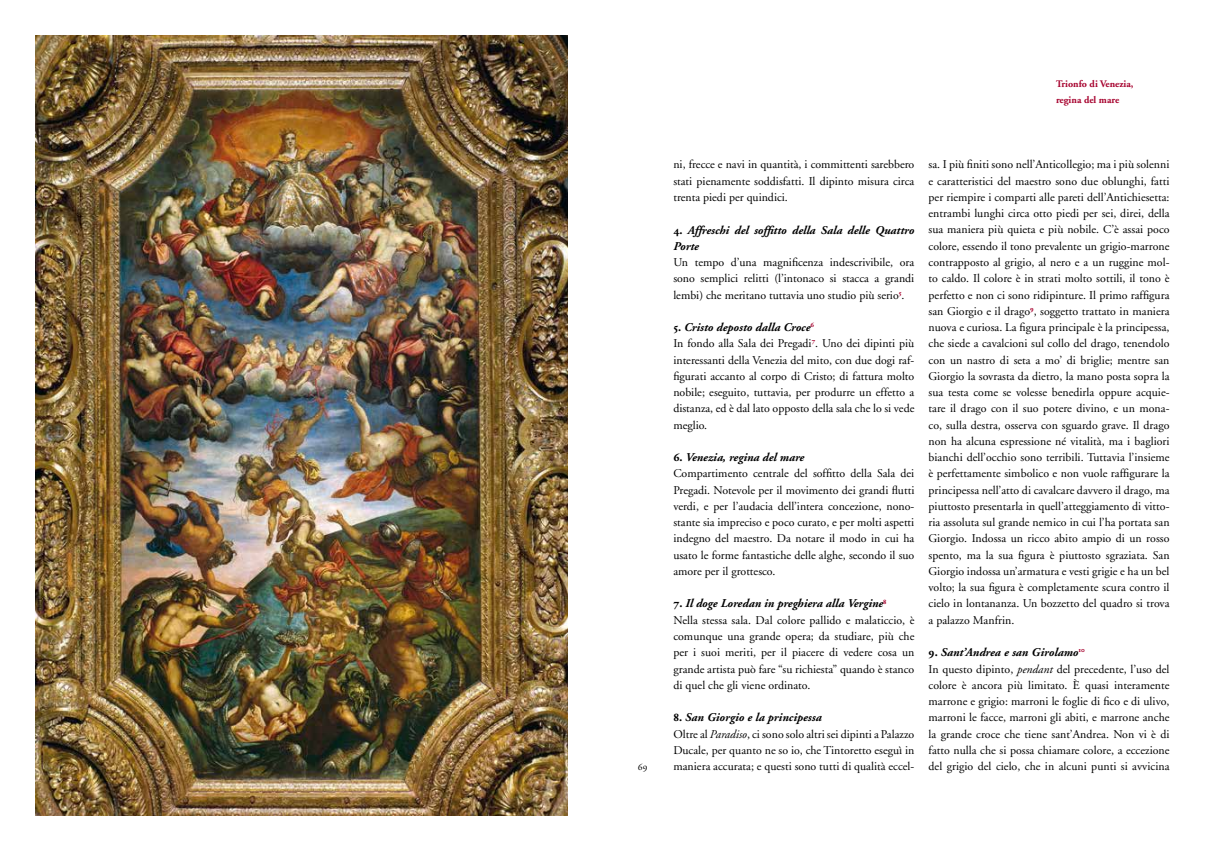
<style>
.page{position:relative;width:1205px;height:851px;background:#fff}
.page>*{position:absolute;margin:0;border:0;box-sizing:border-box;transform-origin:0 0}
.t1{font:11.88px/16.2px "Adobe Garamond";color:#000}
.t2{font:italic 700 11.88px/16.2px "Adobe Garamond";color:#000}
.t3{font:700 10px/16.2px "Adobe Garamond";color:#a7032f}
.s1{font-family:"Adobe Garamond Bold Os F";font-weight:400;font-style:normal}
.s2{font-family:"Adobe Garamond Bold Os F"}
.s3{font-weight:700;font-style:italic}
.s4{font-style:italic}
</style>
<div class="page">
<img style="left:35px;top:35px;width:532px;height:780px">
<svg style="left:558px;top:763px;width:8px;height:7px"></svg>
<p class="t3" style="left:1056px;top:76px;width:79px">Trionfo di Venezia, regina del mare</p>
<p class="t1" style="left:673px;top:157px;width:242px;text-align:justify">ni, frecce e navi in quantità, i committenti sarebbero stati pienamente soddisfatti. Il dipinto misura circa trenta piedi per quindici.</p>
<p class="t2" style="left:673px;top:222px;width:242px"><span class="s1">4.</span> Affreschi del soffitto della Sala delle Quattro<br>Porte</p>
<p class="t1" style="left:673px;top:254px;width:242px;text-align:justify">Un tempo d’una magnificenza indescrivibile, ora sono semplici relitti (l’intonaco si stacca a grandi lembi) che meritano tuttavia uno studio più serio<sup>5</sup>.</p>
<p class="t1" style="left:673px;top:319px;width:242px"><span class="s2">5.</span> <span class="s3">Cristo deposto dalla Croce</span><sup>6<br></sup>In fondo alla Sala dei Pregadi<sup>7</sup>. Uno dei dipinti più interessanti della Venezia del mito, con due dogi raf&shy;figurati accanto al corpo di Cristo; di fattura molto nobile; eseguito, tuttavia, per produrre un effetto a distanza, ed è dal lato opposto della sala che lo si vede meglio.</p>
<p class="t1" style="left:673px;top:449px;width:242px"><span class="s2">6.</span> <span class="s3">Venezia, regina del mare<br></span>Compartimento centrale del soffitto della Sala dei Pregadi. Notevole per il movimento dei grandi flutti verdi, e per l’audacia dell’intera concezione, nono&shy;stante sia impreciso e poco curato, e per molti aspetti indegno del maestro. Da notare il modo in cui ha usato le forme fantastiche delle alghe, secondo il suo amore per il grottesco.</p>
<p class="t1" style="left:673px;top:595px;width:242px"><span class="s2">7.</span> <span class="s3">Il doge Loredan in preghiera alla Vergine</span><sup>8<br></sup>Nella stessa sala. Dal colore pallido e malaticcio, è comunque una grande opera; da studiare, più che per i suoi meriti, per il piacere di vedere cosa un grande artista può fare “su richiesta” quando è stanco di quel che gli viene ordinato.</p>
<p class="t1" style="left:673px;top:709px;width:242px"><span class="s2">8.</span> <span class="s3">San Giorgio e la principessa<br></span>Oltre al <span class="s4">Paradiso</span>, ci sono solo altri sei dipinti a Palazzo Ducale, per quanto ne so io, che Tintoretto eseguì in maniera accurata; e questi sono tutti di qualità eccel-</p>
<p class="t1" style="left:928px;top:157px;width:242px;text-align:justify">sa. I più finiti sono nell’Anticollegio; ma i più solenni e caratteristici del maestro sono due oblunghi, fatti per riempire i comparti alle pareti dell’Antichiesetta: entrambi lunghi circa otto piedi per sei, direi, della sua maniera più quieta e più nobile. C’è assai poco colore, essendo il tono prevalente un grigio-marrone contrapposto al grigio, al nero e a un ruggine mol&shy;to caldo. Il colore è in strati molto sottili, il tono è perfetto e non ci sono ridipinture. Il primo raffigura san Giorgio e il drago<sup>9</sup>, soggetto trattato in maniera nuova e curiosa. La figura principale è la principessa, che siede a cavalcioni sul collo del drago, tenendolo con un nastro di seta a mo’ di briglie; mentre san Giorgio la sovrasta da dietro, la mano posta sopra la sua testa come se volesse benedirla oppure acquie&shy;tare il drago con il suo potere divino, e un mona&shy;co, sulla destra, osserva con sguardo grave. Il drago non ha alcuna espressione né vitalità, ma i bagliori bianchi dell’occhio sono terribili. Tuttavia l’insieme è perfettamente simbolico e non vuole raffigurare la principessa nell’atto di cavalcare davvero il drago, ma piuttosto presentarla in quell’atteggiamento di vitto&shy;ria assoluta sul grande nemico in cui l’ha portata san Giorgio. Indossa un ricco abito ampio di un rosso spento, ma la sua figura è piuttosto sgraziata. San Giorgio indossa un’armatura e vesti grigie e ha un bel volto; la sua figura è completamente scura contro il cielo in lontananza. Un bozzetto del quadro si trova a palazzo Manfrin.</p>
<p class="t1" style="left:928px;top:644px;width:242px"><span class="s2">9.</span> <span class="s3">Sant’Andrea e san Girolamo</span><sup>10<br></sup>In questo dipinto, <span class="s4">pendant</span> del precedente, l’uso del colore è ancora più limitato. È quasi interamente marrone e grigio: marroni le foglie di fico e di ulivo, marroni le facce, marroni gli abiti, e marrone anche la grande croce che tiene sant’Andrea. Non vi è di fatto nulla che si possa chiamare colore, a eccezione del grigio del cielo, che in alcuni punti si avvicina</p>
</div>
